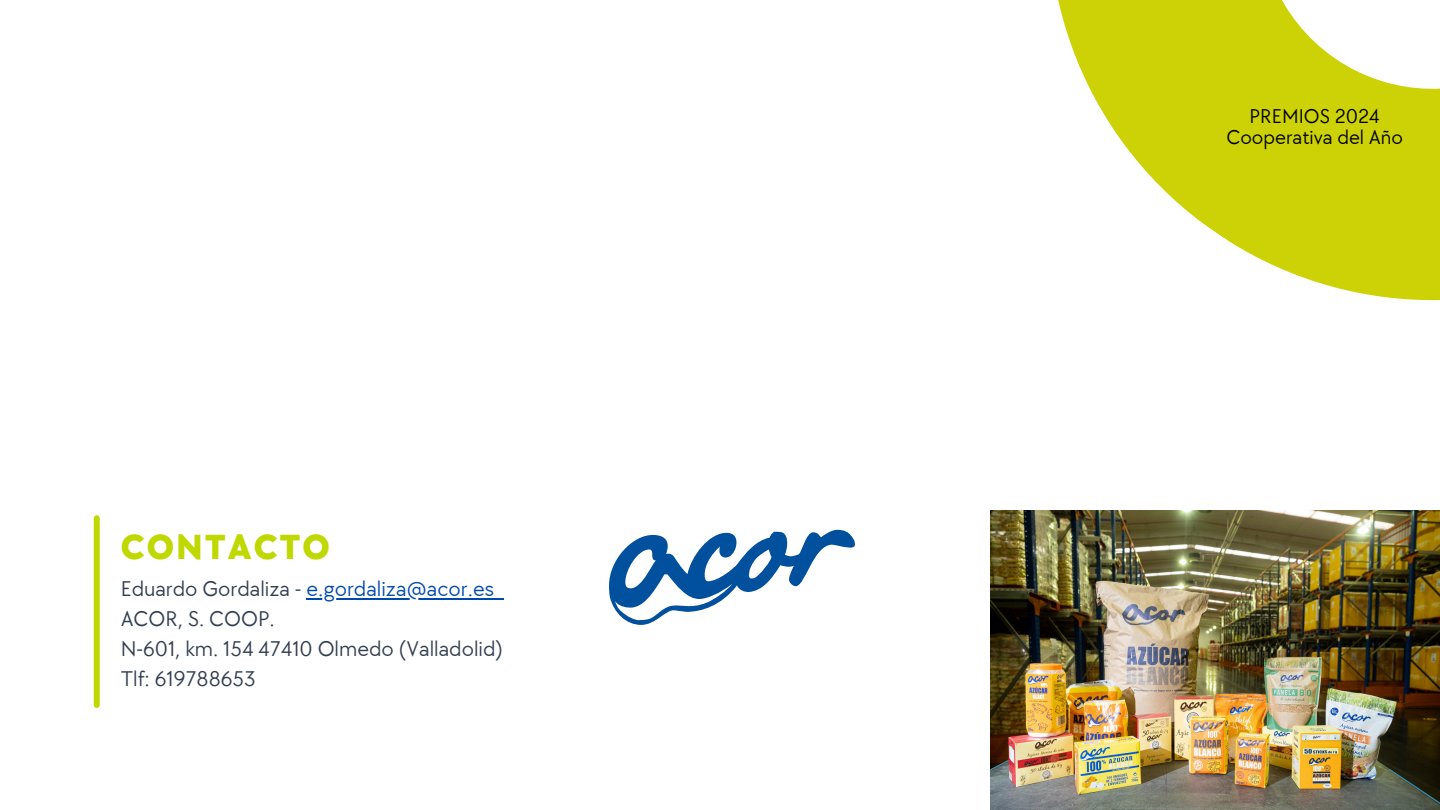
<style>
.page{position:relative;width:1440px;height:810px;background:#fff}
.page>*{position:absolute;margin:0;border:0;box-sizing:border-box;transform-origin:0 0}
.t1{font:800 36px "TT Chocolates";letter-spacing:.06em;color:#bed800}
.t2{font:22px "TT Chocolates";color:#313e50}
.t3{font:22px "TT Chocolates";color:#004aad}
.t4{font:20.6px/21px "TT Chocolates";color:#000;text-align:center}
.s1{color:#313e50}
</style>
<div class="page">
<svg style="left:1058px;top:0;width:382px;height:301px;fill:#cdd206"></svg>
<div style="left:94px;top:518px;width:6px;height:187px;background:#bed800"></div>
<svg style="left:609px;top:530px;width:246px;height:95px"></svg>
<img style="left:990px;top:510px;width:450px;height:300px">
<hr style="left:306px;top:598px;width:188px;height:1px;background:#004aad">
<p class="t1" style="left:121px;top:526px;width:211px">CONTACTO</p>
<p class="t3" style="left:121px;top:577px;width:375px"><span class="s1">Eduardo Gordaliza -</span> e.gordaliza@acor.es</p>
<p class="t2" style="left:121px;top:607px;width:156px">ACOR, S. COOP.</p>
<p class="t2" style="left:121px;top:637px;width:384px">N-601, km. 154 47410 Olmedo (Valladolid)</p>
<p class="t2" style="left:121px;top:667px;width:137px">Tlf: 619788653</p>
<p class="t4" style="left:1226px;top:107px;width:178px">PREMIOS 2024<br>Cooperativa del Año</p>
</div>
